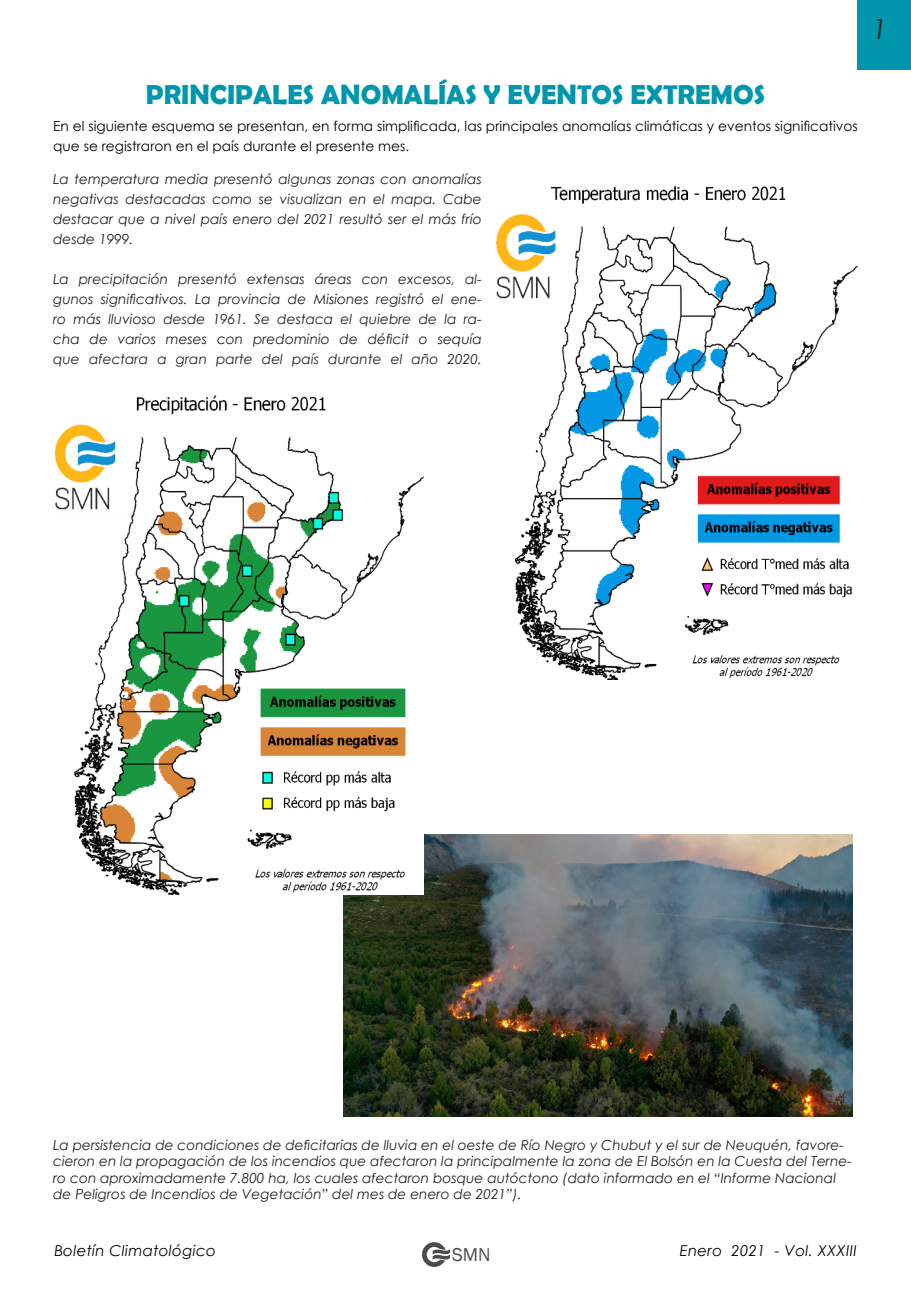
<style>
.page{position:relative;width:911px;height:1290px;background:#fff}
.page>*{position:absolute;margin:0;border:0;box-sizing:border-box;transform-origin:0 0}
.t1{font:700 27.5px "Berlin Sans FB Demi";color:#0097ae}
.t2{font:italic 27.5px "Century Gothic";color:#231f20}
.t3{font:19.12px "Franklin Gothic";color:#4c4b4b}
.t4{font:italic 15px "Century Gothic";letter-spacing:.02em;color:#040503}
.t5{font:italic 13.75px/20px "Century Gothic";color:#231f20;text-align:justify}
.t6{font:13.75px/20px "Century Gothic";color:#040503}
</style>
<div class="page">
<div style="left:857px;top:0;width:54px;height:70px;background:#0097ae"></div>
<svg style="left:422px;top:1242px;width:28px;height:25px"></svg>
<img style="left:344px;top:834px;width:508px;height:282px">
<img style="left:496px;top:185px;width:361px;height:495px">
<img style="left:54px;top:395px;width:369px;height:500px">
<p class="t1" style="left:146px;top:78px;width:621px">PRINCIPALES ANOMALÍAS Y EVENTOS EXTREMOS</p>
<p class="t6" style="left:53px;top:116px;width:806px">En el siguiente esquema se presentan, en forma simplificada, las principales anomalías climáticas y eventos significativos que se registraron en el país durante el presente mes.</p>
<p class="t5" style="left:53px;top:169px;width:430px">La temperatura media presentó algunas zonas con anomalías negativas destacadas como se visualizan en el mapa. Cabe destacar que a nivel país enero del 2021 resultó ser el más frío desde 1999.</p>
<p class="t5" style="left:53px;top:269px;width:430px">La precipitación presentó extensas áreas con excesos, al&shy;gunos significativos. La provincia de Misiones registró el ene&shy;ro más lluvioso desde 1961. Se destaca el quiebre de la ra&shy;cha de varios meses con predominio de déficit o sequía que afectara a gran parte del país durante el año 2020.</p>
<p class="t2" style="left:872px;top:10px;width:17px">1</p>
<p class="t5" style="left:53px;top:1136px;width:800px;line-height:16.5px;text-align:left">La persistencia de condiciones de deficitarias de lluvia en el oeste de Río Negro y Chubut y el sur de Neuquén, favore&shy;cieron en la propagación de los incendios que afectaron la principalmente la zona de El Bolsón en la Cuesta del Terne&shy;ro con aproximadamente 7.800 ha, los cuales afectaron bosque autóctono (dato informado en el “Informe Nacional de Peligros de Incendios de Vegetación” del mes de enero de 2021”).</p>
<p class="t4" style="left:54px;top:1240px;width:163px">Boletín Climatológico</p>
<p class="t4" style="left:679px;top:1240px;width:179px">Enero 2021 - Vol. XXXIII</p>
<h2 class="t3" style="left:452px;top:1242px;width:40px">SMN</h2>
</div>
